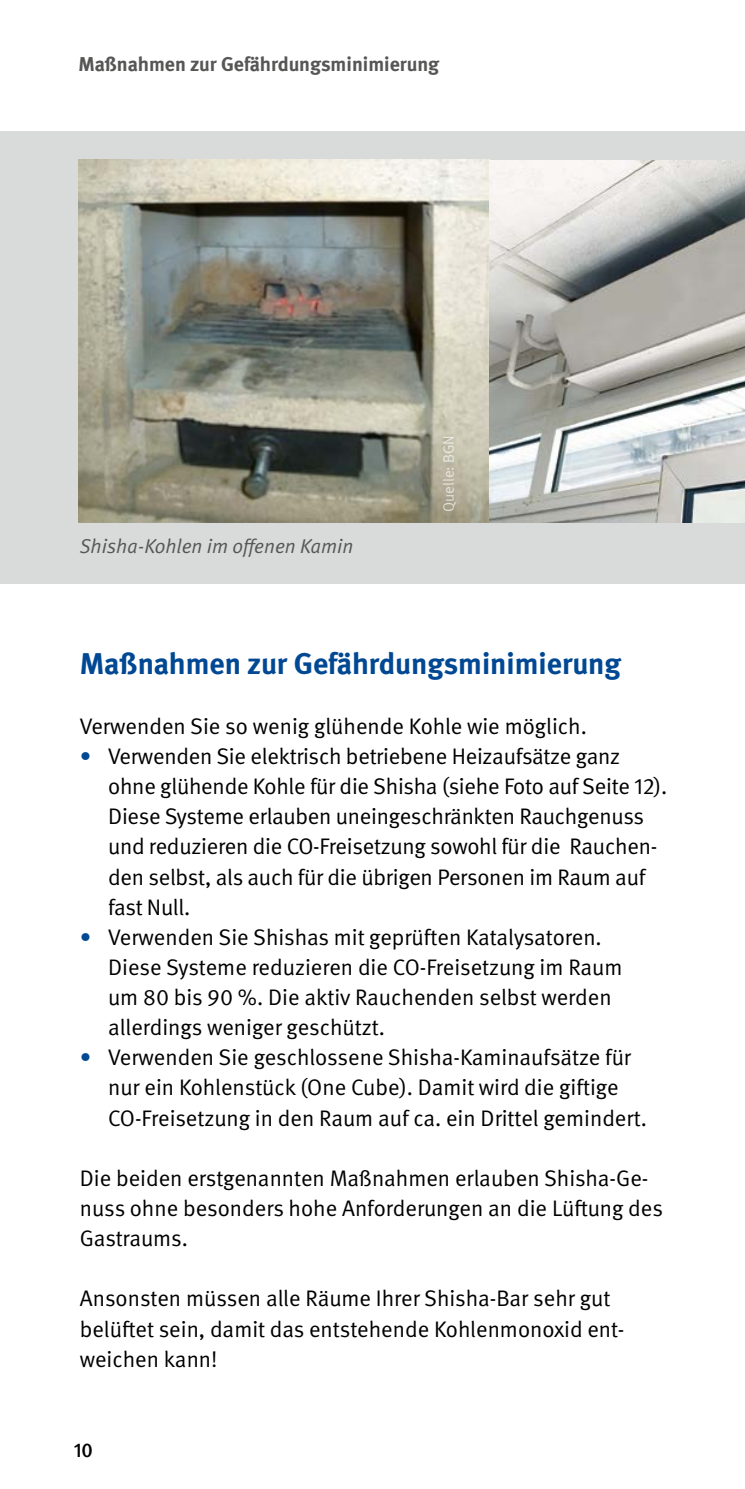
<style>
.page{position:relative;width:745px;height:1489px;background:#fff}
.page>*{position:absolute;margin:0;border:0;box-sizing:border-box;transform-origin:0 0}
._01_Überschriften_Headline_12_Punkt_Blau{font:700 30px "DGUV Meta";color:#004893}
._02_Fließtext_Fließtext{font:22.5px/30px "DGUV Meta";letter-spacing:-.005em;color:#000}
.t1{font:700 20px "DGUV Meta";color:#565655}
._02_Fließtext_Bildunterschrift{font:italic 20px "DGUV Meta";color:#565655}
.t2{font:500 20px "DGUV Meta";color:#000}
.t3{font:15px "DGUV Meta";color:#fff}
.s1{color:#004893}
</style>
<div class="page">
<div style="left:0;top:131px;width:744px;height:452px;background:#d9dada"></div>
<img style="left:78px;top:159px;width:411px;height:364px">
<img style="left:489px;top:161px;width:254px;height:361px">
<p class="t1" style="left:78px;top:52px;width:362px">Maßnahmen zur Gefährdungsminimierung</p>
<p class="_02_Fließtext_Bildunterschrift" style="left:80px;top:534px;width:275px">Shisha-Kohlen im offenen Kamin</p>
<p class="t3" style="left:439px;top:512px;width:78px;rotate:-90deg">Quelle: BGN</p>
<h2 class="_01_Überschriften_Headline_12_Punkt_Blau" style="left:80px;top:645px;width:542px">Maßnahmen zur Gefährdungsminimierung</h2>
<p class="_02_Fließtext_Fließtext" style="left:80px;top:711px;width:508px">Verwenden Sie so wenig glühende Kohle wie möglich.</p>
<p class="_02_Fließtext_Fließtext" style="left:108px;top:741px;width:560px;text-indent:-28px"><span class="s1">•</span> Verwenden Sie elektrisch betriebene Heizaufsätze ganz ohne glühende Kohle für die Shisha (siehe Foto auf Seite 12).<br>Diese Systeme erlauben uneingeschränkten Rauchgenuss und reduzieren die CO-Freisetzung sowohl für die Rauchen&shy;den selbst, als auch für die übrigen Personen im Raum auf fast Null.</p>
<p class="_02_Fließtext_Fließtext" style="left:108px;top:922px;width:515px;text-indent:-28px"><span class="s1">•</span> Verwenden Sie Shishas mit geprüften Katalysatoren.<br>Diese Systeme reduzieren die CO-Freisetzung im Raum um 80 bis 90 %. Die aktiv Rauchenden selbst werden allerdings weniger geschützt.</p>
<p class="_02_Fließtext_Fließtext" style="left:108px;top:1043px;width:540px;text-indent:-28px"><span class="s1">•</span> Verwenden Sie geschlossene Shisha-Kaminaufsätze für nur ein Kohlenstück (One Cube). Damit wird die giftige<br>CO-Freisetzung in den Raum auf ca. ein Drittel gemindert.</p>
<p class="_02_Fließtext_Fließtext" style="left:80px;top:1163px;width:584px">Die beiden erstgenannten Maßnahmen erlauben Shisha-Ge&shy;nuss ohne besonders hohe Anforderungen an die Lüftung des<br>Gastraums.</p>
<p class="_02_Fließtext_Fließtext" style="left:80px;top:1283px;width:546px">Ansonsten müssen alle Räume Ihrer Shisha-Bar sehr gut belüftet sein, damit das entstehende Kohlenmonoxid ent&shy;weichen kann!</p>
<p class="t2" style="left:74px;top:1438px;width:21px">10</p>
</div>
